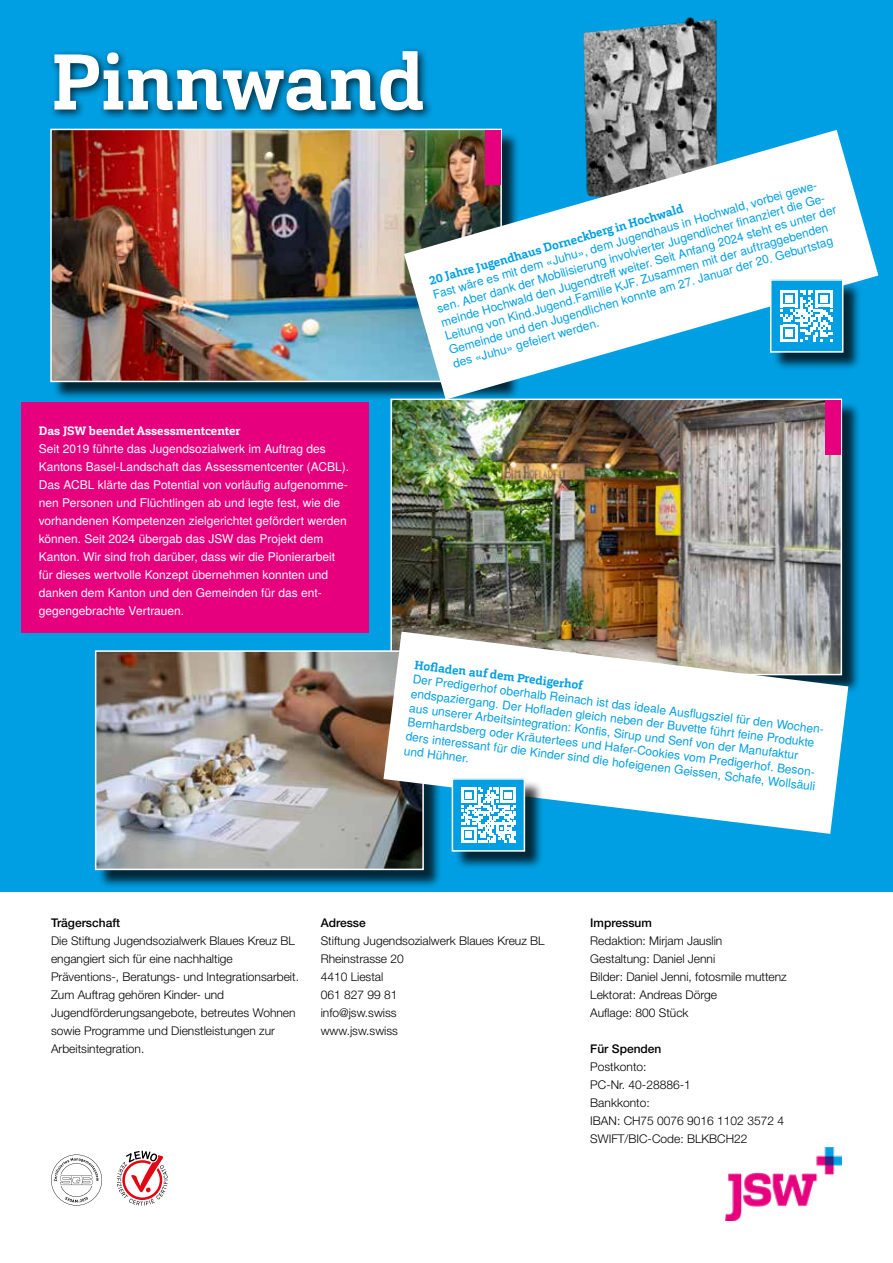
<style>
.page{position:relative;width:893px;height:1263px;background:#fff}
.page>*{position:absolute;margin:0;border:0;box-sizing:border-box;transform-origin:0 0}
.t1{font:700 78px "Cargan";color:#fff}
.t2{font:12px/14.4px "Te X Gyre Heros";color:#009fe3}
.t3{font:300 12px/18px "Helvetica Neue LT Std";color:#000}
.t4{font:12px/18px "Te X Gyre Heros";color:#fff}
.t5{font:700 12px "Cargan";color:#009fe3}
.t6{font:500 12px "Helvetica Neue LT Std";color:#000}
.t7{font:700 12px "Cargan";color:#fff}
</style>
<div class="page">
<div style="left:0;top:0;width:893px;height:891px;background:#009fe3"></div>
<svg style="left:51px;top:1154px;width:51px;height:51px"></svg>
<svg style="left:117px;top:1151px;width:51px;height:54px"></svg>
<img style="left:725px;top:1148px;width:117px;height:72px">
<div style="left:53px;top:131px;width:468px;height:270px;background:#000;opacity:.75"></div>
<img style="left:53px;top:132px;width:351px;height:247px">
<div style="left:50px;top:129px;width:452px;height:253px;border:2px solid #fff"></div>
<div style="left:393px;top:401px;width:468px;height:293px;background:#000;opacity:.75"></div>
<img style="left:393px;top:402px;width:446px;height:230px">
<div style="left:49px;top:46px;width:385px;height:75px;background:#000;opacity:.75"></div>
<img style="left:583px;top:17px;width:134px;height:113px">
<svg style="left:404px;top:130px;width:474px;height:270px;fill:#fff"></svg>
<div style="left:22px;top:403px;width:347px;height:230px;background:#e6007d"></div>
<div style="left:772px;top:281px;width:90px;height:90px;background:#000;opacity:.75"></div>
<div style="left:771px;top:280px;width:72px;height:72px;background:#009fe3"></div>
<svg style="left:781px;top:290px;width:52px;height:52px"></svg>
<div style="left:770px;top:279px;width:73px;height:74px;border:2px solid #fff"></div>
<div style="left:97px;top:653px;width:345px;height:236px;background:#000;opacity:.75"></div>
<img style="left:98px;top:653px;width:323px;height:214px">
<div style="left:95px;top:650px;width:329px;height:220px;border:2px solid #fff"></div>
<svg style="left:383px;top:632px;width:465px;height:202px;background:#d5e2e6"></svg>
<div style="left:454px;top:780px;width:90px;height:90px;background:#000;opacity:.75"></div>
<div style="left:452px;top:779px;width:72px;height:72px;background:#009fe3"></div>
<svg style="left:461px;top:788px;width:55px;height:54px"></svg>
<div style="left:452px;top:778px;width:73px;height:74px;border:2px solid #fff"></div>
<div style="left:825px;top:400px;width:16px;height:55px;background:#e6007d"></div>
<div style="left:485px;top:130px;width:15px;height:55px;background:#e6007d"></div>
<h1 class="t1" style="left:51px;top:32px;width:375px">Pinnwand</h1>
<p class="t7" style="left:39px;top:423px;width:203px">Das JSW beendet Assessmentcenter</p>
<p class="t4" style="left:39px;top:439px;width:312px">Seit 2019 führte das Jugendsozialwerk im Auftrag des Kantons Basel-Landschaft das Assessmentcenter (ACBL).<br>Das ACBL klärte das Potential von vorläufig aufgenomme&shy;nen Personen und Flüchtlingen ab und legte fest, wie die vorhandenen Kompetenzen zielgerichtet gefördert werden können. Seit 2024 übergab das JSW das Projekt dem Kanton. Wir sind froh darüber, dass wir die Pionierarbeit für dieses wertvolle Konzept übernehmen konnten und danken dem Kanton und den Gemeinden für das ent&shy;gegengebrachte Vertrauen.</p>
<p class="t2" style="left:431px;top:287px;width:412px;rotate:-16deg">Fast wäre es mit dem «Juhu», dem Jugendhaus in Hochwald, vorbei gewe&shy;sen. Aber dank der Mobilisierung involvierter Jugendlicher fi nanziert die Ge&shy;meinde Hochwald den Jugendtreff weiter. Seit Anfang 2024 steht es unter der Leitung von Kind.Jugend.Familie KJF. Zusammen mit der auftraggebenden Gemeinde und den Jugendlichen konnte am 27. Januar der 20. Geburtstag des «Juhu» gefeiert werden.</p>
<p class="t5" style="left:427px;top:274px;width:265px;rotate:-16deg">20 Jahre Jugendhaus Dorneckberg in Hochwald</p>
<p class="t5" style="left:416px;top:657px;width:171px;rotate:7deg">Hofl aden auf dem Predigerhof</p>
<p class="t2" style="left:414px;top:671px;width:418px;rotate:7deg">Der Predigerhof oberhalb Reinach ist das ideale Ausfl ugsziel für den Wochen&shy;endspaziergang. Der Hofl aden gleich neben der Buvette führt feine Produkte aus unserer Arbeitsintegration: Konfi s, Sirup und Senf von der Manufaktur Bernhardsberg oder Kräutertees und Hafer-Cookies vom Predigerhof. Beson&shy;ders interessant für die Kinder sind die hofeigenen Geissen, Schafe, Wollsäuli und Hühner.</p>
<p class="t6" style="left:51px;top:916px;width:71px">Trägerschaft</p>
<p class="t3" style="left:51px;top:932px;width:250px">Die Stiftung Jugendsozialwerk Blaues Kreuz BL engangiert sich für eine nachhaltige Präventions-, Beratungs- und Integrationsarbeit.<br>Zum Auftrag gehören Kinder- und Jugendförderungsangebote, betreutes Wohnen sowie Programme und Dienstleistungen zur Arbeitsintegration.</p>
<p class="t6" style="left:321px;top:916px;width:47px">Adresse</p>
<p class="t3" style="left:321px;top:932px;width:226px">Stiftung Jugendsozialwerk Blaues Kreuz BL<br>Rheinstrasse 20<br>4410 Liestal<br>061 827 99 81<br>info@jsw.swiss<br>www.jsw.swiss</p>
<p class="t6" style="left:590px;top:916px;width:63px">Impressum</p>
<p class="t3" style="left:590px;top:932px;width:198px">Redaktion: Mirjam Jauslin<br>Gestaltung: Daniel Jenni<br>Bilder: Daniel Jenni, fotosmile muttenz<br>Lektorat: Andreas Dörge<br>Auflage: 800 Stück</p>
<p class="t6" style="left:590px;top:1042px;width:73px">Für Spenden</p>
<p class="t3" style="left:590px;top:1058px;width:195px">Postkonto:<br>PC-Nr. 40-28886-1<br>Bankkonto:<br>IBAN: CH75 0076 9016 1102 3572 4<br>SWIFT/BIC-Code: BLKBCH22</p>
</div>
